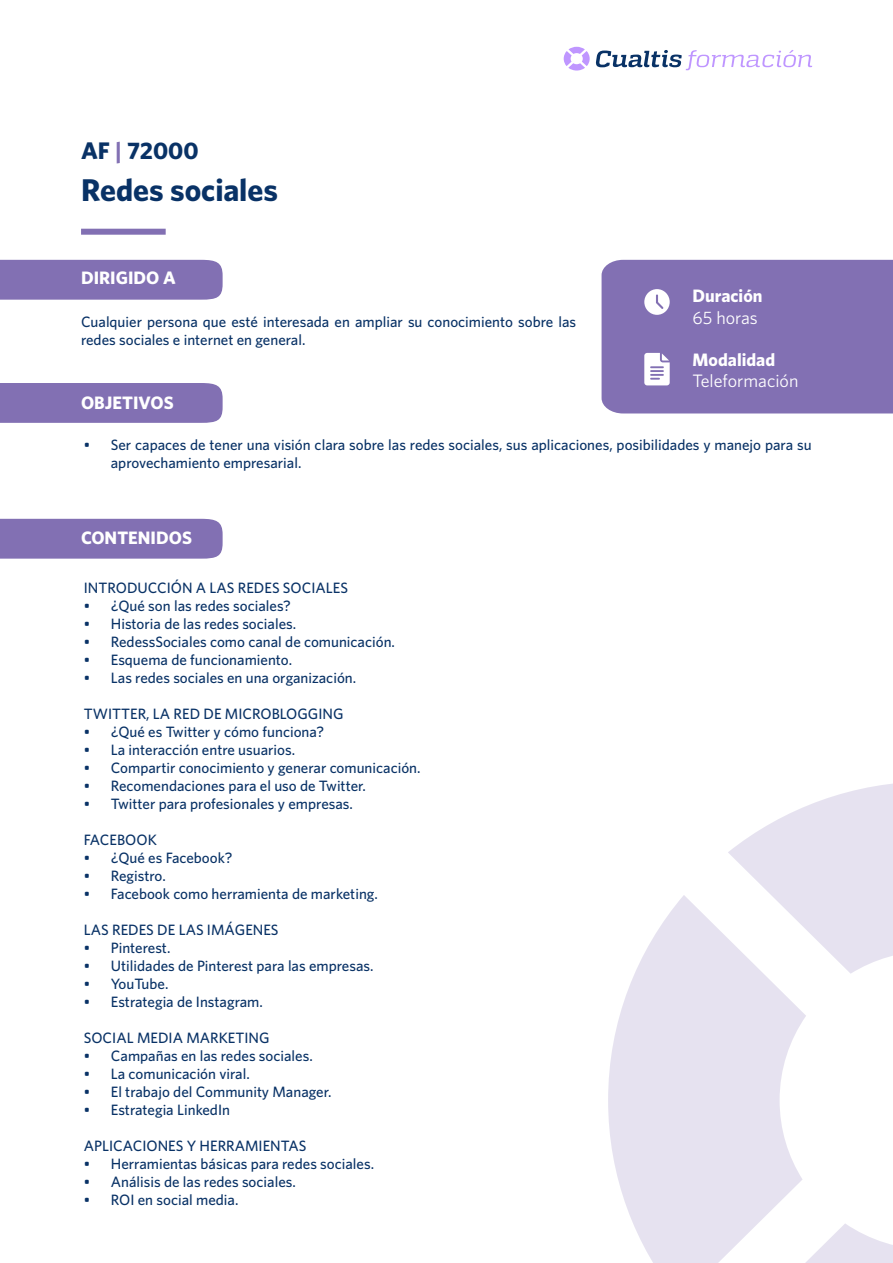
<style>
.page{position:relative;width:893px;height:1263px;background:#fff}
.page>*{position:absolute;margin:0;border:0;box-sizing:border-box;transform-origin:0 0}
.t1{font:700 31.5px "Whitney";letter-spacing:-.005em;color:#093266}
.t2{font:700 24px "Whitney";color:#093266}
.t3{font:700 18px "Whitney";color:#fff}
.t4{font:18px "Whitney";color:#fff}
.t5{font:500 15px/18px "Whitney";color:#093266}
.s1{color:#8270b3}
</style>
<div class="page">
<svg style="left:728px;top:783px;width:165px;height:191px"></svg>
<svg style="left:806px;top:1224px;width:87px;height:39px"></svg>
<svg style="left:608px;top:895px;width:198px;height:368px;fill:#e6e2f0"></svg>
<div style="left:81px;top:229px;width:85px;height:6px;background:#8270b3"></div>
<div style="left:0;top:260px;width:223px;height:40px;background:#8270b3"></div>
<div style="left:0;top:383px;width:223px;height:40px;background:#8270b3"></div>
<div style="left:0;top:519px;width:223px;height:40px;background:#8270b3"></div>
<div style="left:602px;top:260px;width:291px;height:153px;background:#8270b3"></div>
<svg style="left:564px;top:47px;width:248px;height:24px"></svg>
<h2 class="t2" style="left:81px;top:136px;width:119px">AF <span class="s1">|</span> 72000</h2>
<h1 class="t1" style="left:81px;top:171px;width:198px">Redes sociales</h1>
<p class="t3" style="left:81px;top:267px;width:96px">DIRIGIDO A</p>
<p class="t5" style="left:81px;top:312px;width:497px">Cualquier persona que esté interesada en ampliar su conocimiento sobre las redes sociales e internet en general.</p>
<p class="t3" style="left:81px;top:391px;width:94px">OBJETIVOS</p>
<p class="t3" style="left:693px;top:285px;width:71px">Duración</p>
<p class="t4" style="left:693px;top:307px;width:67px">65 horas</p>
<p class="t3" style="left:693px;top:349px;width:84px">Modalidad</p>
<p class="t4" style="left:693px;top:371px;width:107px">Teleformación</p>
<p class="t5" style="left:111px;top:435px;width:702px;text-indent:-27px">• Ser capaces de tener una visión clara sobre las redes sociales, sus aplicaciones, posibilidades y manejo para su aprovechamiento empresarial.</p>
<p class="t3" style="left:81px;top:527px;width:112px">CONTENIDOS</p>
<p class="t5" style="left:84px;top:578px;width:266px">INTRODUCCIÓN A LAS REDES SOCIALES</p>
<p class="t5" style="left:84px;top:596px;width:209px">• ¿Qué son las redes sociales?</p>
<p class="t5" style="left:84px;top:614px;width:214px">• Historia de las redes sociales.</p>
<p class="t5" style="left:84px;top:632px;width:313px">• RedessSociales como canal de comunicación.</p>
<p class="t5" style="left:84px;top:650px;width:210px">• Esquema de funcionamiento.</p>
<p class="t5" style="left:84px;top:668px;width:274px">• Las redes sociales en una organización.</p>
<p class="t5" style="left:84px;top:704px;width:261px">TWITTER, LA RED DE MICROBLOGGING</p>
<p class="t5" style="left:84px;top:722px;width:242px">• ¿Qué es Twitter y cómo funciona?</p>
<p class="t5" style="left:84px;top:740px;width:213px">• La interacción entre usuarios.</p>
<p class="t5" style="left:84px;top:758px;width:338px">• Compartir conocimiento y generar comunicación.</p>
<p class="t5" style="left:84px;top:776px;width:284px">• Recomendaciones para el uso de Twitter.</p>
<p class="t5" style="left:84px;top:794px;width:271px">• Twitter para profesionales y empresas.</p>
<p class="t5" style="left:84px;top:830px;width:74px">FACEBOOK</p>
<p class="t5" style="left:84px;top:848px;width:150px">• ¿Qué es Facebook?</p>
<p class="t5" style="left:84px;top:866px;width:83px">• Registro.</p>
<p class="t5" style="left:84px;top:884px;width:296px">• Facebook como herramienta de marketing.</p>
<p class="t5" style="left:84px;top:920px;width:196px">LAS REDES DE LAS IMÁGENES</p>
<p class="t5" style="left:84px;top:938px;width:88px">• Pinterest.</p>
<p class="t5" style="left:84px;top:956px;width:291px">• Utilidades de Pinterest para las empresas.</p>
<p class="t5" style="left:84px;top:974px;width:86px">• YouTube.</p>
<p class="t5" style="left:84px;top:992px;width:181px">• Estrategia de Instagram.</p>
<p class="t5" style="left:84px;top:1028px;width:187px">SOCIAL MEDIA MARKETING</p>
<p class="t5" style="left:84px;top:1046px;width:230px">• Campañas en las redes sociales.</p>
<p class="t5" style="left:84px;top:1064px;width:167px">• La comunicación viral.</p>
<p class="t5" style="left:84px;top:1082px;width:249px">• El trabajo del Community Manager.</p>
<p class="t5" style="left:84px;top:1100px;width:148px">• Estrategia LinkedIn</p>
<p class="t5" style="left:84px;top:1136px;width:224px">APLICACIONES Y HERRAMIENTAS</p>
<p class="t5" style="left:84px;top:1154px;width:292px">• Herramientas básicas para redes sociales.</p>
<p class="t5" style="left:84px;top:1172px;width:214px">• Análisis de las redes sociales.</p>
<p class="t5" style="left:84px;top:1190px;width:156px">• ROI en social media.</p>
</div>
